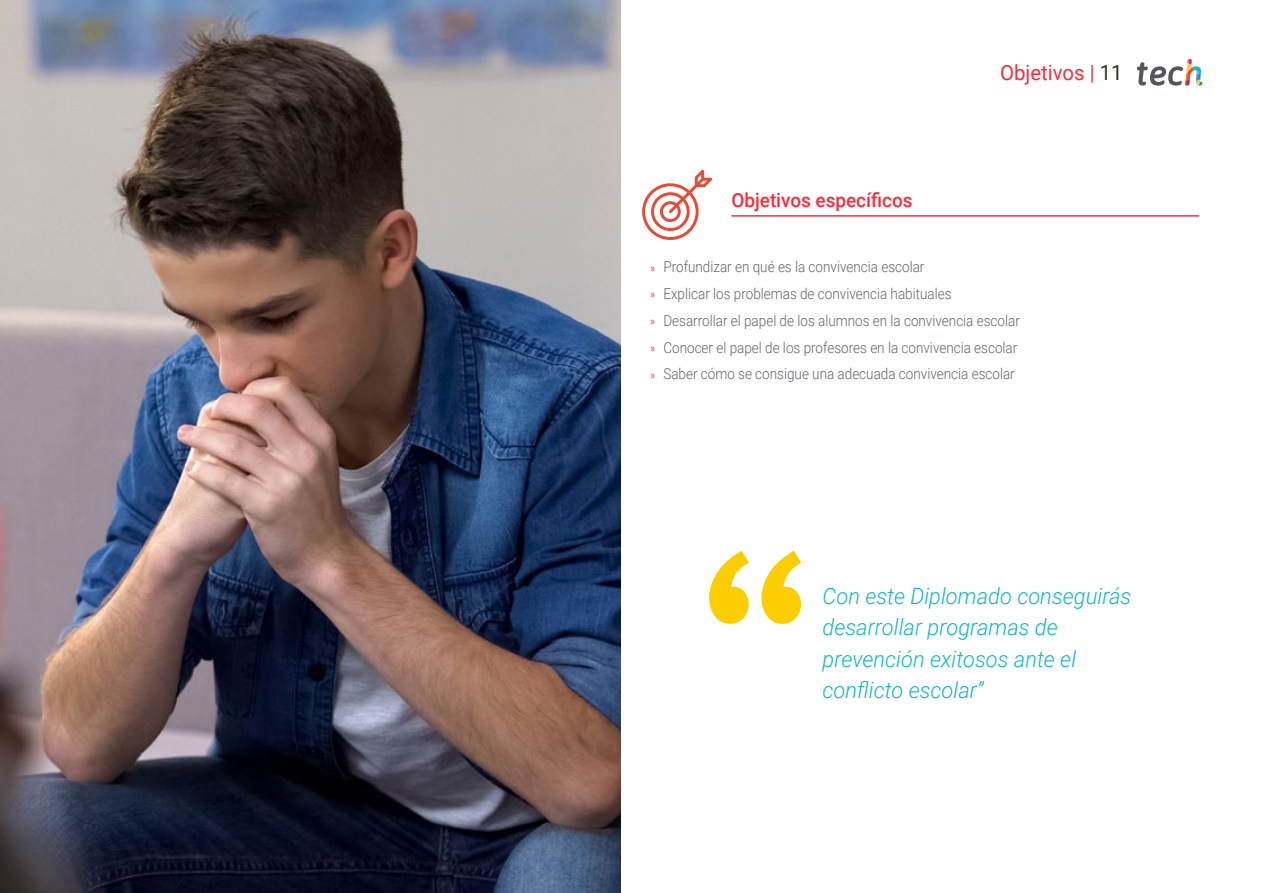
<style>
.page{position:relative;width:1263px;height:893px;background:#fff}
.page>*{position:absolute;margin:0;border:0;box-sizing:border-box;transform-origin:0 0}
.t1{font:italic 300 22.5px/31.5px "Roboto";color:#0fb6cf}
.t2{font:21px "Roboto";color:#ff293a}
.t3{font:500 19.5px "Roboto";color:#ff293a}
.t4{font:300 15px/26.7px "Roboto";color:#61646a;scale:.9 1}
.s1{color:#312e20}
.s2{font-family:"Myriad Pro";font-weight:400;font-size:12px;color:#ff293a}
</style>
<div class="page">
<img style="left:0;top:0;width:621px;height:893px">
<svg style="left:642px;top:170px;width:70px;height:70px"></svg>
<hr style="left:731px;top:215px;width:468px;height:1px;background:#ff293a">
<svg style="left:709px;top:551px;width:92px;height:73px"></svg>
<svg style="left:1137px;top:59px;width:65px;height:27px"></svg>
<h3 class="t3" style="left:731px;top:187px;width:183px">Objetivos específicos</h3>
<h2 class="t2" style="left:1000px;top:57px;width:124px">Objetivos | <span class="s1">11</span></h2>
<p class="t4" style="left:651px;top:253px;width:412px"><span class="s2">»</span> Profundizar en qué es la convivencia escolar<br><span class="s2">»</span> Explicar los problemas de convivencia habituales<br><span class="s2">»</span> Desarrollar el papel de los alumnos en la convivencia escolar <span class="s2">»</span> Conocer el papel de los profesores en la convivencia escolar <span class="s2">»</span> Saber cómo se consigue una adecuada convivencia escolar</p>
<h1 class="t1" style="left:822px;top:579px;width:310px">Con este Diplomado conseguirás desarrollar programas de prevención exitosos ante el conflicto escolar”</h1>
</div>
